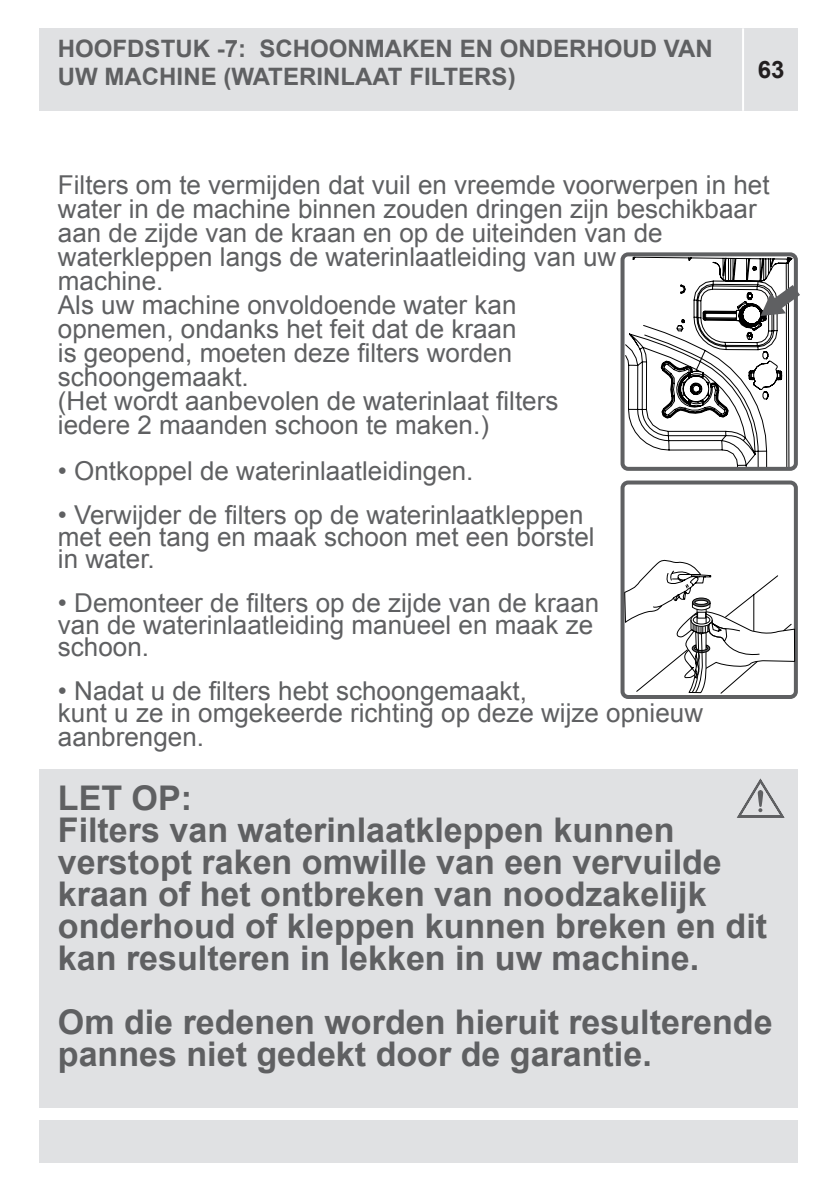
<style>
.page{position:relative;width:840px;height:1191px;background:#fff}
.page>*{position:absolute;margin:0;border:0;box-sizing:border-box;transform-origin:0 0}
.t1{font:700 34px/32px "Arial";color:#5f6062}
.t2{font:26px/24px "Arial";color:#5f6062}
.t3{font:700 24px/28.8px "Arial";color:#5f6062}
.t4{font:700 24px "Arial";color:#231f20}
</style>
<div class="page">
<div style="left:40px;top:28px;width:757px;height:83px;background:#e0e1e3"></div>
<hr style="left:741px;top:28px;width:2px;height:83px;background:#fff">
<div style="left:40px;top:769px;width:757px;height:338px;background:#e0e1e3"></div>
<div style="left:620px;top:480px;width:177px;height:219px;border:4px solid #5f6062;border-radius:6px"></div>
<svg style="left:625px;top:257px;width:175px;height:210px"></svg>
<div style="left:620px;top:252px;width:177px;height:219px;border:4px solid #5f6062;border-radius:6px"></div>
<div style="left:40px;top:1120px;width:757px;height:42px;background:#e0e1e3"></div>
<svg style="left:623px;top:557px;width:172px;height:261px"></svg>
<svg style="left:760px;top:285px;width:39px;height:31px"></svg>
<p class="t3" style="left:58px;top:35px;width:656px">HOOFDSTUK -7: SCHOONMAKEN EN ONDERHOUD VAN<br>UW MACHINE (WATERINLAAT FILTERS)</p>
<p class="t4" style="left:757px;top:54px;width:28px">63</p>
<p class="t2" style="left:58px;top:173px;width:712px">Filters om te vermijden dat vuil en vreemde voorwerpen in het water in de machine binnen zouden dringen zijn beschikbaar aan de zijde van de kraan en op de uiteinden van de waterkleppen langs de waterinlaatleiding van uw<br>machine.<br>Als uw machine onvoldoende water kan<br>opnemen, ondanks het feit dat de kraan<br>is geopend, moeten deze filters worden<br>schoongemaakt.<br>(Het wordt aanbevolen de waterinlaat filters<br>iedere 2 maanden schoon te maken.)</p>
<p class="t2" style="left:58px;top:459px;width:417px">• Ontkoppel de waterinlaatleidingen.</p>
<p class="t2" style="left:58px;top:504px;width:538px;line-height:22px">• Verwijder de filters op de waterinlaatkleppen met een tang en maak schoon met een borstel in water.</p>
<p class="t2" style="left:58px;top:592px;width:542px;line-height:22px">• Demonteer de filters op de zijde van de kraan van de waterinlaatleiding manueel en maak ze schoon.</p>
<p class="t2" style="left:58px;top:679px;width:646px;line-height:23px">• Nadat u de filters hebt schoongemaakt,<br>kunt u ze in omgekeerde richting op deze wijze opnieuw aanbrengen.</p>
<h1 class="t1" style="left:58px;top:783px;width:710px">LET OP:<br>Filters van waterinlaatkleppen kunnen verstopt raken omwille van een vervuilde kraan of het ontbreken van noodzakelijk onderhoud of kleppen kunnen breken en dit kan resulteren in lekken in uw machine.</h1>
<h1 class="t1" style="left:58px;top:1007px;width:715px">Om die redenen worden hieruit resulterende pannes niet gedekt door de garantie.</h1>
</div>
